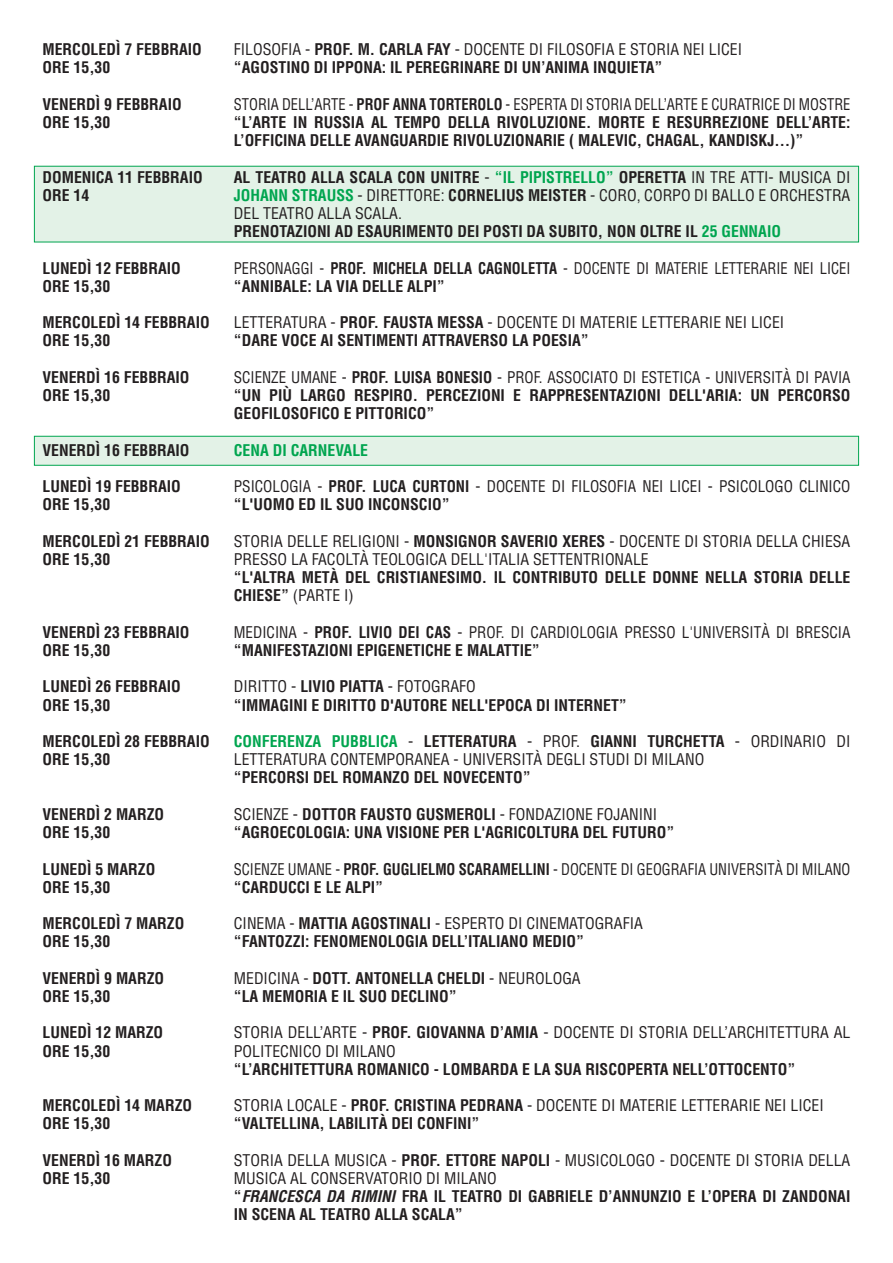
<style>
.page{position:relative;width:893px;height:1263px;background:#fff}
.page>*{position:absolute;margin:0;border:0;box-sizing:border-box;transform-origin:0 0}
.t1{font:700 condensed 15.75px/18.1px "Helvetica";color:#231f20}
.t2{font:condensed 15.75px/18.1px "Helvetica";color:#231f20}
.t3{font:condensed 15.75px/18.1px "Helvetica";color:#231f20;scale:.92 1}
.t4{font:condensed 15.75px/18.1px "Helvetica";color:#231f20;scale:.96 1}
.t5{font:700 condensed 15.75px "Helvetica";color:#231f20;scale:.92 1}
.t6{font:condensed 15.75px "Helvetica";color:#231f20;scale:.95 1}
.t7{font:700 condensed 15.75px "Helvetica";color:#00a54f}
.t8{font:700 condensed 15.75px "Helvetica";color:#231f20;scale:.95 1}
.t9{font:700 condensed 15.75px "Helvetica";color:#231f20;scale:.96 1}
.s1{font-weight:700}
.s2{font-weight:400}
.s3{color:#00a54f}
.s4{font-weight:700;color:#00a54f}
.s5{font-style:italic}
</style>
<div class="page">
<div style="left:34px;top:436px;width:825px;height:30px;background:#e3f2e7;border:1px solid #00a54f"></div>
<div style="left:34px;top:166px;width:825px;height:76px;background:#e3f2e7"></div>
<p class="t1" style="left:43px;top:40px;width:145px">MERCOLEDÌ 7 FEBBRAIO<br>ORE 15,30</p>
<p class="t1" style="left:43px;top:95px;width:125px">VENERDÌ 9 FEBBRAIO<br>ORE 15,30</p>
<p class="t1" style="left:43px;top:168px;width:146px">DOMENICA 11 FEBBRAIO<br>ORE 14</p>
<p class="t1" style="left:43px;top:259px;width:124px">LUNEDÌ 12 FEBBRAIO<br>ORE 15,30</p>
<p class="t1" style="left:43px;top:313px;width:153px">MERCOLEDÌ 14 FEBBRAIO<br>ORE 15,30</p>
<p class="t1" style="left:43px;top:368px;width:133px">VENERDÌ 16 FEBBRAIO<br>ORE 15,30</p>
<p class="t1" style="left:43px;top:441px;width:133px">VENERDÌ 16 FEBBRAIO</p>
<p class="t1" style="left:43px;top:477px;width:124px">LUNEDÌ 19 FEBBRAIO<br>ORE 15,30</p>
<p class="t1" style="left:43px;top:532px;width:153px">MERCOLEDÌ 21 FEBBRAIO<br>ORE 15,30</p>
<p class="t1" style="left:43px;top:623px;width:133px">VENERDÌ 23 FEBBRAIO<br>ORE 15,30</p>
<p class="t1" style="left:43px;top:677px;width:124px">LUNEDÌ 26 FEBBRAIO<br>ORE 15,30</p>
<p class="t1" style="left:43px;top:732px;width:153px">MERCOLEDÌ 28 FEBBRAIO<br>ORE 15,30</p>
<p class="t1" style="left:43px;top:805px;width:121px">VENERDÌ 2 MARZO<br>ORE 15,30</p>
<p class="t1" style="left:43px;top:860px;width:112px">LUNEDÌ 5 MARZO<br>ORE 15,30</p>
<p class="t1" style="left:43px;top:914px;width:141px">MERCOLEDÌ 7 MARZO<br>ORE 15,30</p>
<p class="t1" style="left:43px;top:969px;width:121px">VENERDÌ 9 MARZO<br>ORE 15,30</p>
<p class="t1" style="left:43px;top:1023px;width:120px">LUNEDÌ 12 MARZO<br>ORE 15,30</p>
<p class="t1" style="left:43px;top:1096px;width:149px">MERCOLEDÌ 14 MARZO<br>ORE 15,30</p>
<p class="t1" style="left:43px;top:1151px;width:129px">VENERDÌ 16 MARZO<br>ORE 15,30</p>
<p class="t2" style="left:234px;top:40px;width:510px">FILOSOFIA - <span class="s1">PROF. M. CARLA FAY</span> - DOCENTE DI FILOSOFIA E STORIA NEI LICEI <span class="s1">“AGOSTI</span></p>
<p class="t1" style="left:291px;top:58px;width:50px">NO DI IPPO</p>
<p class="t1" style="left:363px;top:58px;width:300px">NA: IL PEREGRINARE DI UN’ANIMA INQUIETA”</p>
<p class="t5" style="left:234px;top:94px;width:275px"><span class="s2">STORIA DELL’ARTE -</span> PROF ANNA TORTEROLO</p>
<p class="t3" style="left:506px;top:95px;width:376px">- ESPERTA DI STORIA DELL’ARTE E CURATRICE DI MOSTRE</p>
<p class="t1" style="left:234px;top:113px;width:109px">“L’ARTE IN RUSSIA</p>
<p class="t1" style="left:371px;top:113px;width:104px">AL TEMPO DELLA</p>
<p class="t1" style="left:497px;top:113px;width:18px">RIVOL</p>
<p class="t1" style="left:537px;top:113px;width:315px">UZIONE. MORTE E RESURREZIONE DELL’ARTE:</p>
<p class="t1" style="left:234px;top:131px;width:238px">L’OFFICINA DELLE AVANGUARDIE RIVOL</p>
<p class="t1" style="left:493px;top:131px;width:311px">UZIONARIE ( MALEVIC , CHAGAL , KANDISKJ…)”</p>
<p class="t1" style="left:234px;top:168px;width:87px">AL TEATRO ALLA</p>
<p class="t1" style="left:350px;top:168px;width:10px">SCALA</p>
<p class="t1" style="left:398px;top:168px;width:131px">CON UNITRE <span class="s2">-</span> <span class="s3">“IL PIPIST</span></p>
<p class="t1" style="left:563px;top:168px;width:109px"><span class="s3">RELLO ”</span> OPERETTA</p>
<p class="t2" style="left:234px;top:168px;width:618px;text-align:justify;text-indent:457px">IN TRE ATTI- MUSICA DI <span class="s4">JOHANN STRAUSS</span> - DIRETTORE: <span class="s1">CORNELIUS MEISTER</span> - CORO, CORPO DI BALLO E ORCHESTRA DEL TEATRO ALLA SCALA.</p>
<p class="t1" style="left:234px;top:222px;width:258px">PRENOTAZIONI AD ESAURIMENTO DEI POSTI</p>
<p class="t1" style="left:527px;top:222px;width:240px">DA SUBITO , NON OLTRE IL <span class="s3">25 GENNAIO</span></p>
<p class="t5" style="left:234px;top:258px;width:244px"><span class="s2">PERSONAGGI -</span> PROF. MICHELA DELLA</p>
<p class="t5" style="left:478px;top:258px;width:71px">CAGNOLETTA</p>
<p class="t3" style="left:563px;top:259px;width:314px">- DOCENTE DI MATERIE LETTERARIE NEI LICEI</p>
<p class="t1" style="left:234px;top:277px;width:182px">“ANNIBALE: LA VIA DELLE ALPI</p>
<p class="t1" style="left:437px;top:277px;width:9px">”</p>
<p class="t2" style="left:234px;top:313px;width:184px">LETTERATURA - <span class="s1">PROF. FAUSTA</span></p>
<p class="t1" style="left:437px;top:313px;width:30px">MESSA</p>
<p class="t2" style="left:488px;top:313px;width:298px">- DOCENTE DI MATERIE LETTERARIE NEI LICEI</p>
<p class="t1" style="left:234px;top:331px;width:356px">“DARE VOCE AI SENTIMENTI ATTRAVERSO LA POESIA”</p>
<p class="t8" style="left:234px;top:367px;width:258px"><span class="s2">SCIENZE UMANE -</span> PROF. LUISA BONESIO</p>
<p class="t6" style="left:497px;top:367px;width:373px">- PROF. ASSOCIATO DI ESTETICA - UNIVERSITÀ DI PAVIA</p>
<p class="t1" style="left:234px;top:386px;width:608px">“UN PIÙ LARGO RESPIRO. PERCEZIONI E RAPPRESENTAZIONI DELL'ARIA: UN PERCORSO<br>GEOFILOSO</p>
<p class="t1" style="left:309px;top:404px;width:16px">FICO</p>
<p class="t1" style="left:344px;top:404px;width:21px">E PITTO</p>
<p class="t1" style="left:394px;top:404px;width:42px">RICO”</p>
<p class="t7" style="left:234px;top:440px;width:136px">CENA DI CARNEVALE</p>
<p class="t4" style="left:234px;top:477px;width:644px">PSICOLOGIA - <span class="s1">PROF. LUCA CURTONI</span> - DOCENTE DI FILOSOFIA NEI LICEI - PSICOLOGO CLINICO <span class="s1">“L'UOMO ED IL SUO INCONSCIO</span></p>
<p class="t1" style="left:442px;top:495px;width:9px">”</p>
<p class="t2" style="left:234px;top:532px;width:618px">STORIA DELLE RELIGIONI - <span class="s1">MONSIGNOR SAVERIO XERES</span> - DOCENTE DI STORIA DELLA CHIESA<br>PRESSO LA FACOLTÀ TEOLOGICA DELL'ITALIA SETTENTRIONALE</p>
<p class="t1" style="left:234px;top:568px;width:170px">“L'ALTRA METÀ DEL CRISTIA</p>
<p class="t1" style="left:429px;top:568px;width:303px">NESIMO. IL CONTRIBUTO DELLE DONNE NELLA</p>
<p class="t1" style="left:754px;top:568px;width:98px">STORIA DELLE</p>
<p class="t2" style="left:234px;top:586px;width:121px"><span class="s1">CHIESE”</span> (PARTE I)</p>
<p class="t9" style="left:234px;top:622px;width:138px"><span class="s2">MEDICINA -</span> PROF. LIVIO</p>
<p class="t9" style="left:399px;top:622px;width:38px">DEI CAS</p>
<p class="t4" style="left:457px;top:623px;width:411px">- PROF. DI CARDIOLOGIA PRESSO L'UNIVERSITÀ DI BRESCIA</p>
<p class="t1" style="left:234px;top:641px;width:254px">“MANIFESTAZIONI EPIGENETICHE E MALATTI</p>
<p class="t1" style="left:524px;top:641px;width:17px">E”</p>
<p class="t2" style="left:234px;top:677px;width:75px">DIRITTO - <span class="s1">LIVIO</span></p>
<p class="t1" style="left:339px;top:677px;width:9px">PIATTA</p>
<p class="t2" style="left:388px;top:677px;width:89px">- FOTOGRAFO</p>
<p class="t1" style="left:234px;top:696px;width:121px">“IMMAGINI E DIRITTO</p>
<p class="t1" style="left:380px;top:696px;width:126px">D'AUTORE NELL'EPOCA</p>
<p class="t1" style="left:536px;top:696px;width:92px">DI INTERNET”</p>
<p class="t7" style="left:234px;top:731px;width:143px">CONFERENZA PUBBLICA</p>
<p class="t1" style="left:408px;top:732px;width:302px"><span class="s2">-</span> LETTERATURA <span class="s2">- PROF.</span> GIANNI TURCHETTA</p>
<p class="t2" style="left:735px;top:732px;width:117px">- ORDINARIO DI</p>
<p class="t2" style="left:234px;top:750px;width:472px">LETTERATURA CONTEMPORANEA - UNIVERSITÀ DEGLI STUDI DI MILANO</p>
<p class="t1" style="left:234px;top:768px;width:298px">“PERCORSI DEL ROMANZO DEL NOVECENTO ”</p>
<p class="t2" style="left:234px;top:805px;width:88px">SCIENZE - <span class="s1">DOTTO</span></p>
<p class="t1" style="left:347px;top:805px;width:49px">R FAUSTO</p>
<p class="t2" style="left:416px;top:805px;width:243px"><span class="s1">GUSMEROLI</span> - FONDAZIONE FOJANINI</p>
<p class="t1" style="left:234px;top:823px;width:63px">“AGROECOLO</p>
<p class="t1" style="left:323px;top:823px;width:71px">GIA: UNA VISIO</p>
<p class="t1" style="left:422px;top:823px;width:100px">NE PER L'AGRICOLT</p>
<p class="t1" style="left:551px;top:823px;width:125px">URA DEL FUTURO”</p>
<p class="t3" style="left:234px;top:859px;width:672px">SCIENZE UMANE - <span class="s1">PROF. GUGLIELMO SCARAMELLINI</span> - DOCENTE DI GEOGRAFIA UNIVERSITÀ DI MILANO <span class="s1">“CARDUCCI E LE ALPI</span></p>
<p class="t1" style="left:375px;top:878px;width:9px">”</p>
<p class="t2" style="left:234px;top:914px;width:86px">CINEMA - <span class="s1">MATTIA</span></p>
<p class="t1" style="left:352px;top:914px;width:27px">AGOSTI</p>
<p class="t1" style="left:234px;top:914px;width:410px;text-indent:167px">NALI <span class="s2">- ESPERTO DI CINEMATOGRAFIA </span>“FANTOZZI: FENOMENOLOGIA DELL’ITALIA</p>
<p class="t1" style="left:509px;top:932px;width:76px">NO MEDIO”</p>
<p class="t1" style="left:234px;top:969px;width:348px;text-indent:203px">CHELDI <span class="s2">- NEUROLOGA </span>“LA MEMORIA E IL SUO DECLINO”</p>
<p class="t2" style="left:234px;top:1023px;width:201px">STORIA DELL’ARTE - <span class="s1">PROF. GIOVA</span></p>
<p class="t2" style="left:457px;top:1023px;width:395px"><span class="s1">NNA D’AMIA</span> - DOCENTE DI STORIA DELL’ARCHITETTURA AL</p>
<p class="t2" style="left:234px;top:1042px;width:163px">POLITECNICO DI MILANO</p>
<p class="t1" style="left:234px;top:1060px;width:182px">“L’ARCHITETTURA ROMANICO</p>
<p class="t1" style="left:434px;top:1060px;width:171px">- LOMBARDA E LA SUA RISCOP</p>
<p class="t1" style="left:635px;top:1060px;width:83px">ERTA NELL’OTTOC</p>
<p class="t1" style="left:752px;top:1060px;width:44px">ENTO ”</p>
<p class="t2" style="left:234px;top:1096px;width:591px">STORIA LOCALE - <span class="s1">PROF. CRISTINA PEDRANA</span> - DOCENTE DI MATERIE LETTERARIE NEI LICEI <span class="s1">“VALT</span></p>
<p class="t1" style="left:234px;top:969px;width:184px"><span class="s2">MEDICINA -</span> DOTT. ANTONELLA</p>
<p class="t1" style="left:273px;top:1114px;width:208px">ELLINA, LABILITÀ DEI CONFINI”</p>
<p class="t2" style="left:234px;top:1151px;width:286px">STORIA DELLA MUSICA - <span class="s1">PROF. ETTORE NAPOLI</span></p>
<p class="t2" style="left:555px;top:1151px;width:297px">- MUSICOLOGO - DOCENTE DI STORIA DELLA</p>
<p class="t1" style="left:234px;top:1169px;width:611px"><span class="s2">MUSICA AL CONSERVATORIO DI MILANO<br></span>“<span class="s5">FRANCESCA DA RIMINI</span> FRA IL TEATRO DI GABRIELE D’ANNUNZIO E L’OPERA DI ZANDONAI<br>IN SCENA AL TEATRO ALLA</p>
<p class="t1" style="left:412px;top:1205px;width:10px">SCALA</p>
<p class="t1" style="left:455px;top:1205px;width:9px">”</p>
</div>
